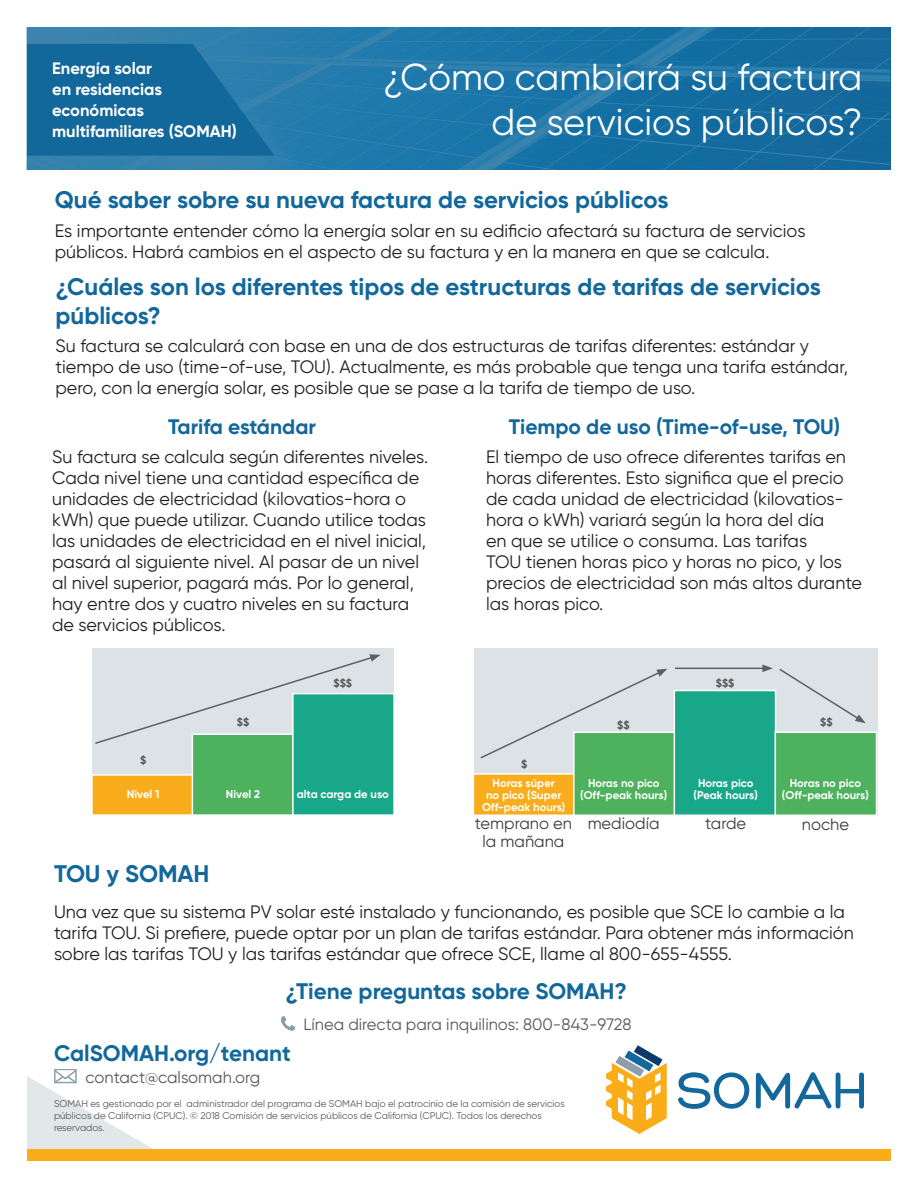
<style>
.page{position:relative;width:918px;height:1188px;background:#fff}
.page>*{position:absolute;margin:0;border:0;box-sizing:border-box;transform-origin:0 0}
.Header_Title{font:37.5px/45px "Gilroy";color:#fff;text-align:right}
.Body{font:700 24px/28.8px "Gilroy";color:#12679b}
.t1{font:700 22.5px "Gilroy";color:#12679b}
.Body-2{font:700 21px "Gilroy";color:#12679b}
.Body-3{font:18px/21px "Gilroy";color:#231f20}
.t2{font:16.5px "Gilroy";color:#57585a}
.Header_SOMAH_name{font:700 16.5px/21px "Gilroy";color:#fff}
.Bullets_-_checkmark{font:16.5px/18px "Gilroy";color:#3e3e3f;text-align:center}
.Bullets_-_checkmark-2{font:700 11.25px/12px "Gilroy";color:#fff;text-align:center}
.Bullets_-_checkmark-3{font:700 11.25px "Gilroy";color:#57585a}
.Footer_Disclaimer{font:9.75px/12px "Gilroy";color:#57585a}
</style>
<div class="page">
<img style="left:27px;top:27px;width:863px;height:143px">
<svg style="left:678px;top:1072px;width:71px;height:37px"></svg>
<svg style="left:756px;top:1072px;width:108px;height:37px"></svg>
<svg style="left:606px;top:1045px;width:61px;height:89px"></svg>
<div style="left:27px;top:1150px;width:864px;height:11px;background:#faad19"></div>
<svg style="left:27px;top:44px;width:247px;height:112px;background:#166b9e"></svg>
<svg style="left:27px;top:1069px;width:146px;height:81px"></svg>
<svg style="left:281px;top:1016px;width:14px;height:14px"></svg>
<div style="left:92px;top:648px;width:302px;height:167px;background:#dce2e5"></div>
<div style="left:91px;top:774px;width:103px;height:42px;background:#faad1c;border:2px solid #fff"></div>
<div style="left:192px;top:734px;width:102px;height:82px;background:#4db15e;border:2px solid #fff"></div>
<div style="left:292px;top:693px;width:103px;height:123px;background:#18a788;border:2px solid #fff"></div>
<svg style="left:95px;top:654px;width:286px;height:91px"></svg>
<div style="left:474px;top:648px;width:403px;height:168px;background:#dce2e5"></div>
<div style="left:473px;top:773px;width:102px;height:43px;background:#faad1c;border:2px solid #fff"></div>
<div style="left:573px;top:731px;width:103px;height:85px;background:#4db15e;border:2px solid #fff"></div>
<div style="left:674px;top:690px;width:102px;height:126px;background:#18a788;border:2px solid #fff"></div>
<div style="left:775px;top:731px;width:102px;height:85px;background:#4db15e;border:2px solid #fff"></div>
<svg style="left:480px;top:669px;width:187px;height:91px"></svg>
<hr style="left:675px;top:668px;width:90px;height:1px;background:#3e3e3f">
<svg style="left:762px;top:664px;width:104px;height:59px"></svg>
<p class="Header_SOMAH_name" style="left:52px;top:58px;width:186px">Energía solar<br>en residencias económicas multifamiliares (SOMAH)</p>
<p class="Header_Title" style="left:383px;top:54px;width:481px">¿Cómo cambiará su factura de servicios públicos?</p>
<p class="Body" style="left:55px;top:185px;width:615px">Qué saber sobre su nueva factura de servicios públicos</p>
<p class="Body-3" style="left:55px;top:220px;width:752px">Es importante entender cómo la energía solar en su edificio afectará su factura de servicios públicos. Habrá cambios en el aspecto de su factura y en la manera en que se calcula.</p>
<p class="Body" style="left:56px;top:272px;width:767px">¿Cuáles son los diferentes tipos de estructuras de tarifas de servicios públicos?</p>
<p class="Body-3" style="left:56px;top:336px;width:794px">Su factura se calculará con base en una de dos estructuras de tarifas diferentes: estándar y tiempo de uso (time-of-use, TOU). Actualmente, es más probable que tenga una tarifa estándar, pero, con la energía solar, es posible que se pase a la tarifa de tiempo de uso.</p>
<p class="Body-2" style="left:168px;top:414px;width:149px">Tarifa estándar</p>
<p class="Body-3" style="left:52px;top:446px;width:378px">Su factura se calcula según diferentes niveles.<br>Cada nivel tiene una cantidad específica de unidades de electricidad (kilovatios-hora o kWh) que puede utilizar. Cuando utilice todas las unidades de electricidad en el nivel inicial, pasará al siguiente nivel. Al pasar de un nivel al nivel superior, pagará más. Por lo general, hay entre dos y cuatro niveles en su factura de servicios públicos.</p>
<p class="Body-2" style="left:509px;top:414px;width:333px">Tiempo de uso (Time-of-use, TOU)</p>
<p class="Body-3" style="left:486px;top:446px;width:378px">El tiempo de uso ofrece diferentes tarifas en horas diferentes. Esto significa que el precio de cada unidad de electricidad (kilovatios&shy;hora o kWh) variará según la hora del día<br>en que se utilice o consuma. Las tarifas<br>TOU tienen horas pico y horas no pico, y los precios de electricidad son más altos durante las horas pico.</p>
<p class="Bullets_-_checkmark-3" style="left:334px;top:676px;width:20px">$$$</p>
<p class="Bullets_-_checkmark-3" style="left:716px;top:676px;width:20px">$$$</p>
<p class="Bullets_-_checkmark-3" style="left:237px;top:715px;width:14px">$$</p>
<p class="Bullets_-_checkmark-3" style="left:617px;top:718px;width:14px">$$</p>
<p class="Bullets_-_checkmark-3" style="left:820px;top:715px;width:14px">$$</p>
<p class="Bullets_-_checkmark-3" style="left:140px;top:753px;width:8px">$</p>
<p class="Bullets_-_checkmark-3" style="left:521px;top:757px;width:8px">$</p>
<p class="Bullets_-_checkmark-2" style="left:127px;top:788px;width:34px">Nivel 1</p>
<p class="Bullets_-_checkmark-2" style="left:226px;top:788px;width:36px">Nivel 2</p>
<p class="Bullets_-_checkmark-2" style="left:297px;top:788px;width:93px">alta carga de uso</p>
<p class="Bullets_-_checkmark-2" style="left:482px;top:777px;width:85px">Horas súper<br>no pico (Super<br>Off-peak hours)</p>
<p class="Bullets_-_checkmark-2" style="left:580px;top:777px;width:88px">Horas no pico (Off-peak hours)</p>
<p class="Bullets_-_checkmark-2" style="left:694px;top:777px;width:66px">Horas pico (Peak hours)</p>
<p class="Bullets_-_checkmark-2" style="left:782px;top:777px;width:88px">Horas no pico (Off-peak hours)</p>
<p class="Bullets_-_checkmark" style="left:475px;top:814px;width:99px">temprano en la mañana</p>
<p class="Bullets_-_checkmark" style="left:588px;top:814px;width:73px">mediodía</p>
<p class="Bullets_-_checkmark" style="left:705px;top:814px;width:43px">tarde</p>
<p class="Bullets_-_checkmark" style="left:802px;top:815px;width:49px">noche</p>
<p class="Body" style="left:54px;top:859px;width:157px">TOU y SOMAH</p>
<p class="Body-3" style="left:54px;top:901px;width:801px">Una vez que su sistema PV solar esté instalado y funcionando, es posible que SCE lo cambie a la tarifa TOU. Si prefiere, puede optar por un plan de tarifas estándar. Para obtener más información sobre las tarifas TOU y las tarifas estándar que ofrece SCE, llame al 800-655-4555.</p>
<p class="t1" style="left:286px;top:977px;width:343px">¿Tiene preguntas sobre SOMAH?</p>
<p class="t2" style="left:303px;top:1015px;width:330px">Línea directa para inquilinos: 800-843-9728</p>
<p class="t1" style="left:54px;top:1039px;width:238px">CalSOMAH.org/tenant</p>
<p class="t2" style="left:85px;top:1067px;width:176px">contact@calsomah.org</p>
<p class="Footer_Disclaimer" style="left:54px;top:1097px;width:512px">SOMAH es gestionado por el administrador del programa de SOMAH bajo el patrocinio de la comisión de servicios públicos de California (CPUC). © 2018 Comisión de servicios públicos de California (CPUC). Todos los derechos reservados.</p>
</div>
